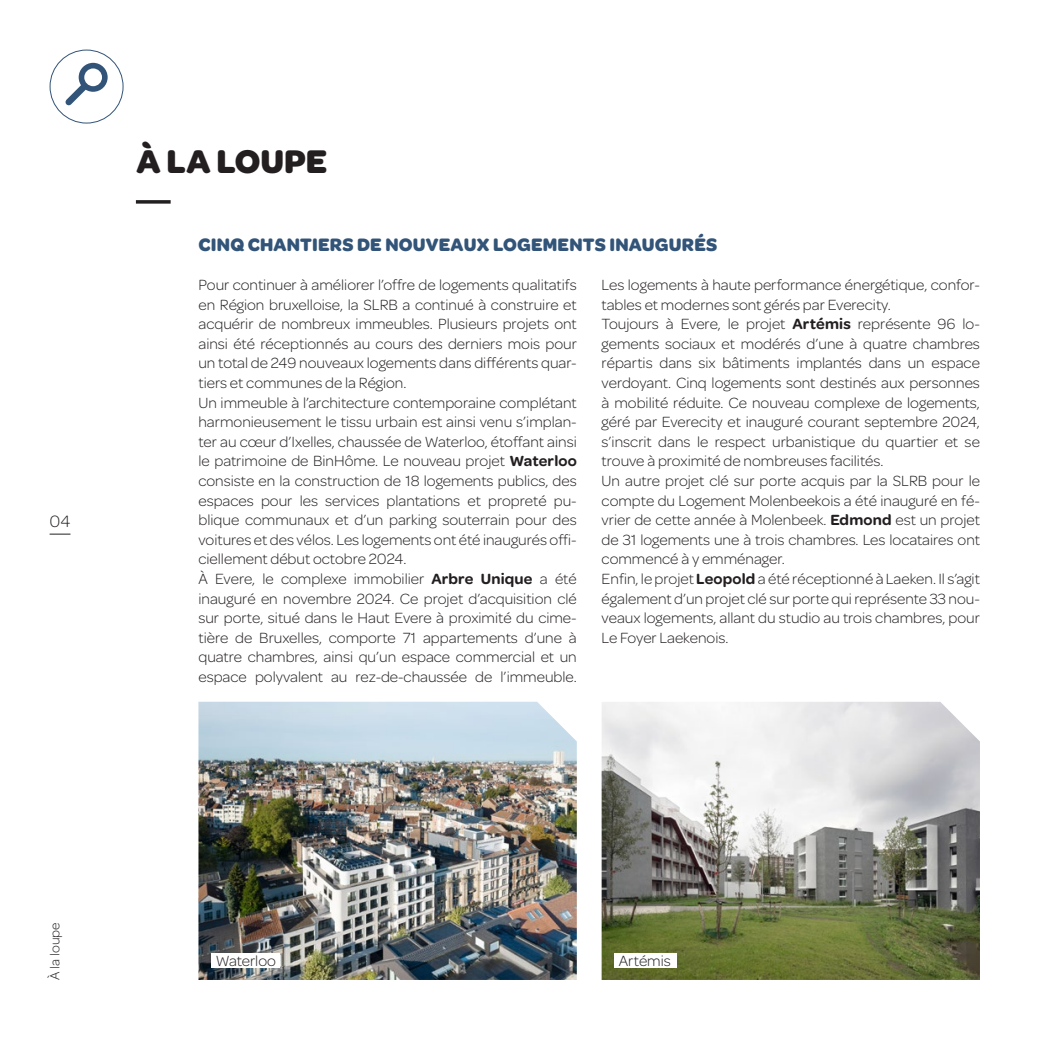
<style>
.page{position:relative;width:1042px;height:1042px;background:#fff}
.page>*{position:absolute;margin:0;border:0;box-sizing:border-box;transform-origin:0 0}
.t1{font:700 35px "Omnes";color:#231f20}
.t2{font:700 19.25px "Omnes";letter-spacing:.01em;color:#325478}
.t3{font:300 17.5px "Omnes";color:#231f20}
.t4{font:300 15.75px/19.6px "Omnes";color:#231f20}
.t5{font:300 14px "Omnes";letter-spacing:.01em;color:#231f20}
.s1{font-weight:600}
</style>
<div class="page">
<img style="left:601px;top:702px;width:379px;height:278px">
<img style="left:198px;top:702px;width:379px;height:278px">
<svg style="left:50px;top:534px;width:20px;height:1px"></svg>
<div style="left:50px;top:50px;width:73px;height:73px;border:1px solid #325478;border-radius:50%"></div>
<div style="left:79px;top:63px;width:29px;height:29px;background:#325478;border-radius:50%"></div>
<svg style="left:60px;top:75px;width:36px;height:36px"></svg>
<div style="left:84px;top:68px;width:18px;height:18px;background:#fff;border-radius:50%"></div>
<svg style="left:136px;top:200px;width:35px;height:4px"></svg>
<div style="left:211px;top:952px;width:68px;height:15px;background:#fff"></div>
<div style="left:614px;top:952px;width:62px;height:15px;background:#fff"></div>
<p class="t3" style="left:50px;top:510px;width:22px">04</p>
<h1 class="t1" style="left:136px;top:136px;width:192px">À LA LOUPE</h1>
<p class="t2" style="left:198px;top:230px;width:520px">CINQ CHANTIERS DE NOUVEAUX LOGEMENTS INAUGURÉS</p>
<p class="t4" style="left:198px;top:275px;width:380px">Pour continuer à améliorer l’offre de logements qualitatifs en Région bruxelloise, la SLRB a continué à construire et acquérir de nombreux immeubles. Plusieurs projets ont ainsi été réceptionnés au cours des derniers mois pour un total de 249 nouveaux logements dans différents quar&shy;tiers et communes de la Région.<br>Un immeuble à l’architecture contemporaine complétant harmonieusement le tissu urbain est ainsi venu s’implan&shy;ter au cœur d’Ixelles, chaussée de Waterloo, étoffant ainsi le patrimoine de BinHôme. Le nouveau projet <span class="s1">Waterloo </span>consiste en la construction de 18 logements publics, des espaces pour les services plantations et propreté pu&shy;blique communaux et d’un parking souterrain pour des voitures et des vélos. Les logements ont été inaugurés offi&shy;ciellement début octobre 2024.<br>À Evere, le complexe immobilier <span class="s1">Arbre Unique</span> a été inauguré en novembre 2024. Ce projet d’acquisition clé sur porte, situé dans le Haut Evere à proximité du cime&shy;tière de Bruxelles, comporte 71 appartements d’une à quatre chambres, ainsi qu’un espace commercial et un espace polyvalent au rez-de-chaussée de l’immeuble.</p>
<p class="t4" style="left:601px;top:274px;width:380px">Les logements à haute performance énergétique, confor&shy;tables et modernes sont gérés par Everecity.<br>Toujours à Evere, le projet <span class="s1">Artémis</span> représente 96 lo&shy;gements sociaux et modérés d’une à quatre chambres répartis dans six bâtiments implantés dans un espace verdoyant. Cinq logements sont destinés aux personnes à mobilité réduite. Ce nouveau complexe de logements, géré par Everecity et inauguré courant septembre 2024, s’inscrit dans le respect urbanistique du quartier et se trouve à proximité de nombreuses facilités.<br>Un autre projet clé sur porte acquis par la SLRB pour le compte du Logement Molenbeekois a été inauguré en fé&shy;vrier de cette année à Molenbeek. <span class="s1">Edmond</span> est un projet de 31 logements une à trois chambres. Les locataires ont commencé à y emménager.<br>Enfin, le projet <span class="s1">Leopold</span> a été réceptionné à Laeken. Il s’agit également d’un projet clé sur porte qui représente 33 nou&shy;veaux logements, allant du studio au trois chambres, pour Le Foyer Laekenois.</p>
<p class="t5" style="left:46px;top:980px;width:59px;rotate:-90deg">À la loupe</p>
<p class="t4" style="left:216px;top:950px;width:62px">Waterloo</p>
<p class="t4" style="left:619px;top:950px;width:53px">Artémis</p>
</div>
